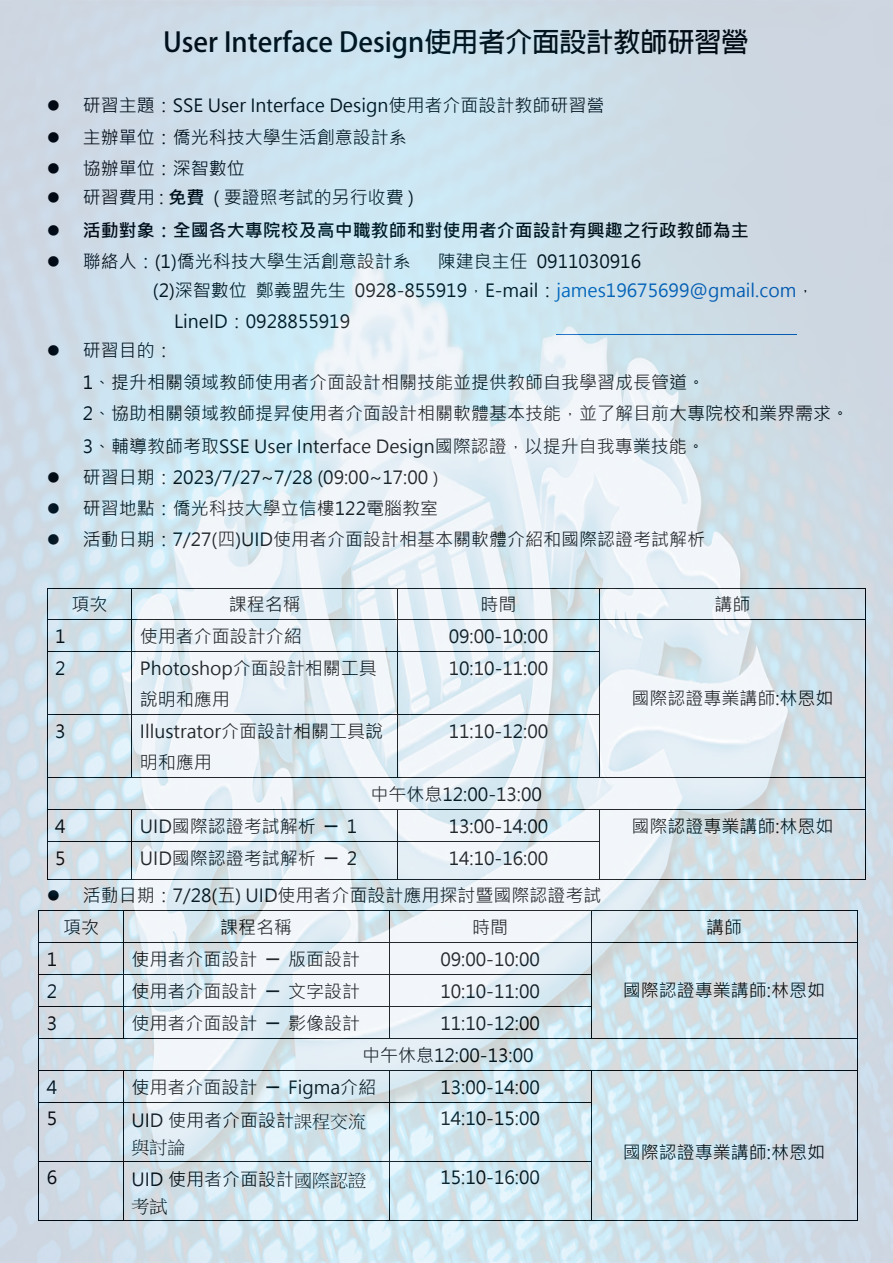
<style>
.page{position:relative;width:893px;height:1263px;background:#fff}
.page>*{position:absolute;margin:0;border:0;box-sizing:border-box;transform-origin:0 0}
.t1{font:700 27px "Adobe Fan Heiti Std";color:#000}
.t2{font:18px/31px "Microsoft Jheng Hei";color:#000}
.t3{font:700 18px "Microsoft Jheng Hei";color:#000}
.t4{font:18px "P Ming Li U";color:#000}
.s1{font-weight:700}
.s2{color:#0563c1}
.s3{font-size:16.5px}
.s4{font-family:"P Ming Li U"}
</style>
<div class="page">
<img style="left:0;top:0;width:893px;height:1263px">
<h1 class="t1" style="left:163px;top:26px;width:587px">User Interface Design使用者介面設計教師研習營</h1>
<p class="t2" style="left:47px;top:90px;width:559px">● 研習主題：SSE User Interface Design使用者介面設計教師研習營</p>
<p class="t2" style="left:47px;top:121px;width:361px">● 主辦單位：僑光科技大學生活創意設計系</p>
<p class="t2" style="left:47px;top:153px;width:199px">● 協辦單位：深智數位</p>
<p class="t2" style="left:47px;top:182px;width:369px">● 研習費用：<span class="s1">免費</span> ( 要證照考試的另行收費 )</p>
<p class="t3" style="left:47px;top:219px;width:704px">● 活動對象：全國各大專院校及高中職教師和對使用者介面設計有興趣之行政教師為主</p>
<p class="t2" style="left:47px;top:246px;width:365px">● 聯絡人：(1)僑光科技大學生活創意設計系</p>
<p class="t2" style="left:153px;top:247px;width:663px;line-height:29.1px;text-indent:285px">陳建良主任 0911030916<br>(2)深智數位鄭義盟先生 0928-855919，E-mail：<span class="s2">james19675699@gmail.com</span>，</p>
<p class="t2" style="left:174px;top:306px;width:177px">LineID：0928855919</p>
<p class="t2" style="left:83px;top:335px;width:768px;text-indent:-36px">● 研習目的：<br>1、提升相關領域教師使用者介面設計相關技能並提供教師自我學習成長管道。<br>2、協助相關領域教師提昇使用者介面設計相關軟體基本技能，並了解目前大專院校和業界需求。</p>
<p class="t2" style="left:83px;top:431px;width:624px">3、輔導教師考取SSE User Interface Design國際認證，以提升自我專業技能。</p>
<p class="t2" style="left:47px;top:462px;width:393px">● 研習日期：2023/7/27~7/28 (09:00~17:00 <span class="s3">)</span></p>
<p class="t2" style="left:47px;top:493px;width:393px">● 研習地點：僑光科技大學立信樓122電腦教室</p>
<p class="t2" style="left:47px;top:524px;width:660px">● 活動日期：7/27(四)UID使用者介面設計相基本關軟體介紹和國際認證考試解析</p>
<p class="t2" style="left:71px;top:589px;width:37px">項次</p>
<p class="t2" style="left:229px;top:589px;width:73px">課程名稱</p>
<p class="t2" style="left:481px;top:589px;width:37px">時間</p>
<p class="t2" style="left:714px;top:589px;width:37px">講師</p>
<p class="t2" style="left:55px;top:621px;width:12px">1</p>
<p class="t2" style="left:140px;top:621px;width:163px">使用者介面設計介紹</p>
<p class="t2" style="left:449px;top:621px;width:101px">09:00-10:00</p>
<p class="t2" style="left:55px;top:653px;width:12px">2</p>
<p class="t2" style="left:140px;top:653px;width:238px">Photoshop介面設計相關工具說明和應用</p>
<p class="t2" style="left:449px;top:653px;width:101px">10:10-11:00</p>
<p class="t2" style="left:55px;top:716px;width:12px">3</p>
<p class="t2" style="left:140px;top:716px;width:245px">Illustrator介面設計相關工具說明和應用</p>
<p class="t2" style="left:449px;top:716px;width:101px">11:10-12:00</p>
<p class="t2" style="left:370px;top:779px;width:173px">中午休息12:00-13:00</p>
<p class="t2" style="left:55px;top:811px;width:12px">4</p>
<p class="t2" style="left:140px;top:811px;width:219px">UID國際認證考試解析 ─ 1</p>
<p class="t2" style="left:449px;top:811px;width:101px">13:00-14:00</p>
<p class="t2" style="left:631px;top:811px;width:204px">國際認證專業講師:林恩如</p>
<p class="t2" style="left:55px;top:843px;width:12px">5</p>
<p class="t2" style="left:140px;top:843px;width:219px">UID國際認證考試解析 ─ 2</p>
<p class="t2" style="left:449px;top:843px;width:101px">14:10-16:00</p>
<p class="t2" style="left:63px;top:880px;width:540px;line-height:32px;text-indent:-16px">● 活動日期：7/28(五) UID使用者介面設計應用探討暨國際認證考試項次</p>
<p class="t2" style="left:631px;top:683px;width:204px">國際認證專業講師:林恩如</p>
<p class="t2" style="left:220px;top:912px;width:73px">課程名稱</p>
<p class="t2" style="left:472px;top:912px;width:37px">時間</p>
<p class="t2" style="left:706px;top:912px;width:37px">講師</p>
<p class="t2" style="left:47px;top:944px;width:12px">1</p>
<p class="t2" style="left:131px;top:944px;width:230px">使用者介面設計 ─ 版面設計</p>
<p class="t2" style="left:440px;top:944px;width:101px">09:00-10:00</p>
<p class="t2" style="left:47px;top:976px;width:12px">2</p>
<p class="t2" style="left:131px;top:976px;width:230px">使用者介面設計 ─ 文字設計</p>
<p class="t2" style="left:440px;top:976px;width:101px">10:10-11:00</p>
<p class="t2" style="left:623px;top:975px;width:204px">國際認證專業講師:林恩如</p>
<p class="t2" style="left:47px;top:1008px;width:12px">3</p>
<p class="t2" style="left:131px;top:1008px;width:230px">使用者介面設計 ─ 影像設計</p>
<p class="t2" style="left:362px;top:1007px;width:179px;line-height:32px;text-indent:78px">11:10-12:00中午休息12:00-13:00</p>
<p class="t2" style="left:47px;top:1071px;width:12px">4</p>
<p class="t2" style="left:131px;top:1071px;width:246px">使用者介面設計 ─ Figma介紹</p>
<p class="t2" style="left:440px;top:1071px;width:101px">13:00-14:00</p>
<p class="t2" style="left:47px;top:1103px;width:12px">5</p>
<p class="t2" style="left:131px;top:1105px;width:236px">UID 使用者介面設計<span class="s4">課程交流</span></p>
<p class="t4" style="left:131px;top:1138px;width:55px">與討論</p>
<p class="t2" style="left:47px;top:1162px;width:12px">6</p>
<p class="t2" style="left:131px;top:1164px;width:236px">UID 使用者介面設計<span class="s4">國際認證</span></p>
<p class="t4" style="left:131px;top:1197px;width:37px">考試</p>
<p class="t2" style="left:440px;top:1103px;width:101px">14:10-15:00</p>
<p class="t2" style="left:440px;top:1162px;width:101px">15:10-16:00</p>
<p class="t2" style="left:623px;top:1137px;width:204px">國際認證專業講師:林恩如</p>
</div>
